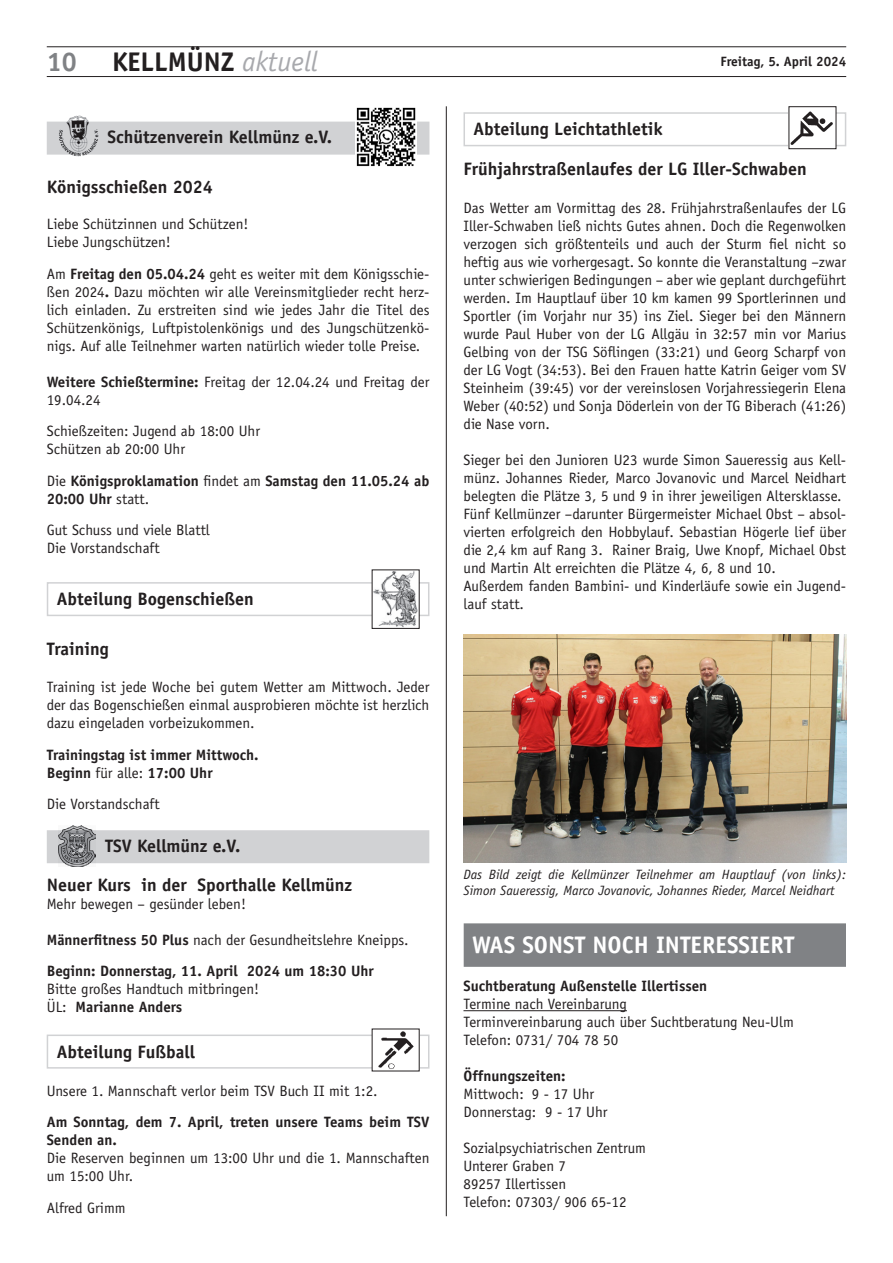
<style>
.page{position:relative;width:893px;height:1263px;background:#fff}
.page>*{position:absolute;margin:0;border:0;box-sizing:border-box;transform-origin:0 0}
.t1{font:700 27px "Officina Sans";color:#231f20}
.t2{font:700 27px "Officina Sans";color:#808285}
.t3{font:700 24px "Officina Sans";color:#fff}
.t4{font:700 18px/38.8px "Officina Sans";color:#231f20}
.t5{font:15px/18px "Officina Sans";color:#231f20}
.t6{font:700 15px/18px "Officina Sans";color:#231f20}
.t7{font:italic 13.5px/16.2px "Officina Sans";color:#231f20}
.t8{font:700 13.5px "Officina Sans";color:#231f20}
.s1{font-weight:400;font-style:italic;font-size:28.35px;color:#a8a9ad}
.s2{font-weight:700}
.s3{font-weight:400}
</style>
<div class="page">
<hr style="left:47px;top:76px;width:799px;height:1px;background:#231f20">
<hr style="left:47px;top:47px;width:799px;height:1px;background:#231f20">
<hr style="left:446px;top:106px;width:1px;height:1110px;background:#231f20">
<div style="left:47px;top:122px;width:382px;height:33px;background:#d1d2d4"></div>
<img style="left:58px;top:116px;width:41px;height:41px">
<img style="left:355px;top:107px;width:62px;height:60px">
<div style="left:47px;top:582px;width:382px;height:34px;border:2px solid #d1d2d4"></div>
<img style="left:374px;top:571px;width:44px;height:56px">
<div style="left:47px;top:830px;width:382px;height:33px;background:#d1d2d4"></div>
<img style="left:59px;top:825px;width:37px;height:41px">
<div style="left:47px;top:1034px;width:382px;height:34px;border:2px solid #d1d2d4"></div>
<div style="left:372px;top:1029px;width:47px;height:42px;background:#fff"></div>
<img style="left:378px;top:1031px;width:35px;height:38px">
<hr style="left:463px;top:1010px;width:164px;height:1px;background:#231f20">
<div style="left:463px;top:112px;width:383px;height:34px;border:2px solid #d1d2d4"></div>
<img style="left:791px;top:111px;width:43px;height:35px">
<div style="left:789px;top:106px;width:47px;height:43px;border:1px solid #231f20"></div>
<img style="left:463px;top:634px;width:383px;height:229px">
<div style="left:464px;top:923px;width:382px;height:44px;background:#808285"></div>
<h1 class="t2" style="left:47px;top:45px;width:32px">10</h1>
<h1 class="t1" style="left:112px;top:45px;width:207px">KELLMÜNZ <span class="s1">aktuell</span></h1>
<p class="t8" style="left:720px;top:53px;width:127px">Freitag, 5. April 2024</p>
<p class="t4" style="left:107px;top:118px;width:226px">Schützenverein Kellmünz e.V.</p>
<p class="t4" style="left:47px;top:167px;width:168px">Königsschießen 2024</p>
<p class="t5" style="left:47px;top:215px;width:203px">Liebe Schützinnen und Schützen!<br>Liebe Jungschützen!</p>
<p class="t5" style="left:47px;top:265px;width:384px;text-align:justify">Am <span class="s2">Freitag den 05.04.24</span> geht es weiter mit dem Königsschie&shy;ßen 2024<span class="s2">.</span> Dazu möchten wir alle Vereinsmitglieder recht herz&shy;lich einladen. Zu erstreiten sind wie jedes Jahr die Titel des Schützenkönigs, Luftpistolenkönigs und des Jungschützenkö&shy;nigs. Auf alle Teilnehmer warten natürlich wieder tolle Preise.</p>
<p class="t5" style="left:47px;top:373px;width:384px"><span class="s2">Weitere Schießtermine:</span> Freitag der 12.04.24 und Freitag der<br>19.04.24</p>
<p class="t5" style="left:47px;top:422px;width:215px">Schießzeiten: Jugend ab 18:00 Uhr<br>Schützen ab 20:00 Uhr</p>
<p class="t6" style="left:47px;top:471px;width:384px"><span class="s3">Die</span> Königsproklamation <span class="s3">findet am</span> Samstag den 11.05.24 ab<br>20:00 Uhr <span class="s3">statt.</span></p>
<p class="t5" style="left:47px;top:521px;width:165px">Gut Schuss und viele Blattl<br>Die Vorstandschaft</p>
<p class="t4" style="left:57px;top:579px;width:199px">Abteilung Bogenschießen</p>
<p class="t4" style="left:47px;top:629px;width:64px">Training</p>
<p class="t5" style="left:47px;top:678px;width:384px;text-align:justify">Training ist jede Woche bei gutem Wetter am Mittwoch. Jeder der das Bogenschießen einmal ausprobieren möchte ist herzlich dazu eingeladen vorbeizukommen.</p>
<p class="t6" style="left:47px;top:745px;width:213px">Trainingstag ist immer Mittwoch.<br>Beginn <span class="s3">für alle:</span> 17:00 Uhr</p>
<p class="t5" style="left:47px;top:795px;width:114px">Die Vorstandschaft</p>
<p class="t4" style="left:47px;top:826px;width:307px;text-indent:58px">TSV Kellmünz e.V.<br>Neuer Kurs in der Sporthalle Kellmünz</p>
<p class="t5" style="left:47px;top:895px;width:201px">Mehr bewegen – gesünder leben!</p>
<p class="t6" style="left:47px;top:924px;width:363px;line-height:31.5px">Männerfitness 50 Plus <span class="s3">nach der Gesundheitslehre Kneipps.<br></span>Beginn: Donnerstag, 11. April 2024 um 18:30 Uhr</p>
<p class="t5" style="left:47px;top:980px;width:214px">Bitte großes Handtuch mitbringen!<br>ÜL: <span class="s2">Marianne Anders</span></p>
<p class="t4" style="left:57px;top:1032px;width:140px">Abteilung Fußball</p>
<p class="t5" style="left:47px;top:1082px;width:332px">Unsere 1. Mannschaft verlor beim TSV Buch II mit 1:2.</p>
<p class="t6" style="left:47px;top:1113px;width:384px">Am Sonntag, dem 7. April, treten unsere Teams beim TSV<br>Senden an.</p>
<p class="t5" style="left:47px;top:1149px;width:384px">Die Reserven beginnen um 13:00 Uhr und die 1. Mannschaften um 15:00 Uhr.</p>
<p class="t5" style="left:47px;top:1199px;width:80px">Alfred Grimm</p>
<p class="t4" style="left:463px;top:109px;width:345px;line-height:39.6px;text-indent:10px">Abteilung Leichtathletik<br>Frühjahrstraßenlaufes der LG Iller-Schwaben</p>
<p class="t5" style="left:463px;top:198px;width:384px;text-align:justify">Das Wetter am Vormittag des 28. Frühjahrstraßenlaufes der LG Iller-Schwaben ließ nichts Gutes ahnen. Doch die Regenwolken verzogen sich größtenteils und auch der Sturm fiel nicht so heftig aus wie vorhergesagt. So konnte die Veranstaltung –zwar unter schwierigen Bedingungen – aber wie geplant durchgeführt werden. Im Hauptlauf über 10 km kamen 99 Sportlerinnen und Sportler (im Vorjahr nur 35) ins Ziel. Sieger bei den Männern wurde Paul Huber von der LG Allgäu in 32:57 min vor Marius Gelbing von der TSG Söflingen (33:21) und Georg Scharpf von der LG Vogt (34:53). Bei den Frauen hatte Katrin Geiger vom SV Steinheim (39:45) vor der vereinslosen Vorjahressiegerin Elena Weber (40:52) und Sonja Döderlein von der TG Biberach (41:26) die Nase vorn.</p>
<p class="t5" style="left:463px;top:450px;width:384px">Sieger bei den Junioren U23 wurde Simon Saueressig aus Kell&shy;münz. Johannes Rieder, Marco Jovanovic und Marcel Neidhart belegten die Plätze 3, 5 und 9 in ihrer jeweiligen Altersklasse.<br>Fünf Kellmünzer –darunter Bürgermeister Michael Obst – absol&shy;vierten erfolgreich den Hobbylauf. Sebastian Högerle lief über die 2,4 km auf Rang 3. Rainer Braig, Uwe Knopf, Michael Obst und Martin Alt erreichten die Plätze 4, 6, 8 und 10.<br>Außerdem fanden Bambini- und Kinderläufe sowie ein Jugend&shy;lauf statt.</p>
<p class="t7" style="left:463px;top:866px;width:384px">Das Bild zeigt die Kellmünzer Teilnehmer am Hauptlauf (von links):<br>Simon Saueressig, Marco Jovanovic, Johannes Rieder, Marcel Neidhart</p>
<h2 class="t3" style="left:472px;top:929px;width:324px">WAS SONST NOCH INTERESSIERT</h2>
<p class="t6" style="left:463px;top:977px;width:245px">Suchtberatung Außenstelle Illertissen</p>
<p class="t5" style="left:463px;top:995px;width:332px">Termine nach Vereinbarung<br>Terminvereinbarung auch über Suchtberatung Neu-Ulm<br>Telefon: 0731/ 704 78 50</p>
<p class="t6" style="left:463px;top:1067px;width:104px">Öffnungszeiten:</p>
<p class="t5" style="left:463px;top:1085px;width:146px">Mittwoch: 9 - 17 Uhr<br>Donnerstag: 9 - 17 Uhr</p>
<p class="t5" style="left:463px;top:1139px;width:184px">Sozialpsychiatrischen Zentrum<br>Unterer Graben 7<br>89257 Illertissen<br>Telefon: 07303/ 906 65-12</p>
</div>
